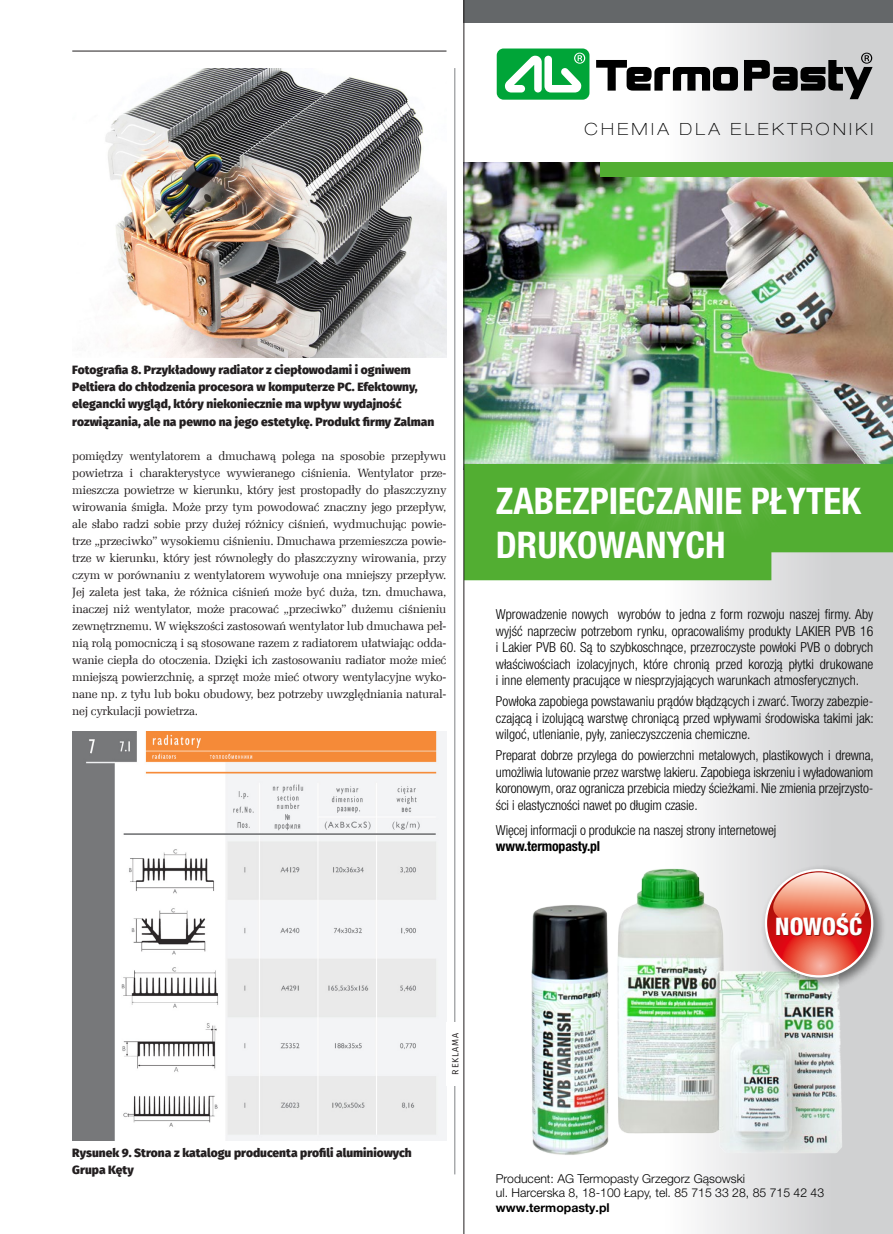
<style>
.page{position:relative;width:893px;height:1234px;background:#fff}
.page>*{position:absolute;margin:0;border:0;box-sizing:border-box;transform-origin:0 0}
.t1{font:700 condensed 36.75px/44.1px "Helvetica Neue LT Pro";color:#fff}
.t2{font:800 condensed 24.15px "Helvetica Neue LT Pro";color:#fff}
.t3{font:100 expanded 16.8px "Helvetica Neue LT Pro";letter-spacing:.2em;color:#000}
.t4{font:300 condensed 13.8px/16.5px "Helvetica Neue LT Pro";letter-spacing:-.005em;color:#000;text-align:justify}
.t5{font:300 12.3px/14.7px "Helvetica Neue LT Pro";color:#000}
._1_Body{font:12px/17px "Zapf Ellipt EU";letter-spacing:-.025em;color:#231f20;text-align:justify}
._4_Podpis{font:800 12px/17px "Fira Sans";color:#231f20}
._1_Body-2{font:9px "Fira Sans";letter-spacing:.075em;color:#231f20}
.s1{font-weight:700}
</style>
<div class="page">
<hr style="left:72px;top:51px;width:374px;height:1px;background:#231f20">
<img style="left:105px;top:68px;width:341px;height:289px">
<img style="left:72px;top:731px;width:374px;height:409px">
<hr style="left:455px;top:68px;width:1px;height:1106px;background:#808285">
<div style="left:446px;top:1021px;width:17px;height:64px;background:#fff"></div>
<img style="left:463px;top:0;width:430px;height:1233px">
<p class="t3" style="left:584px;top:119px;width:290px">CHEMIA DLA ELEKTRONIKI</p>
<p class="_4_Podpis" style="left:72px;top:361px;width:363px">Fotografia 8. Przykładowy radiator z ciepłowodami i ogniwem Peltiera do chłodzenia procesora w komputerze PC. Efektowny, elegancki wygląd, który niekoniecznie ma wpływ wydajność rozwiązania, ale na pewno na jego estetykę. Produkt firmy Zalman</p>
<p class="_1_Body" style="left:72px;top:447px;width:376px">pomiędzy wentylatorem a dmuchawą polega na sposobie przepływu powietrza i charakterystyce wywieranego ciśnienia. Wentylator prze&shy;mieszcza powietrze w kierunku, który jest prostopadły do płaszczyzny wirowania śmigła. Może przy tym powodować znaczny jego przepływ, ale słabo radzi sobie przy dużej różnicy ciśnień, wydmuchując powie&shy;trze „przeciwko” wysokiemu ciśnieniu. Dmuchawa przemieszcza powie&shy;trze w kierunku, który jest równoległy do płaszczyzny wirowania, przy czym w porównaniu z wentylatorem wywołuje ona mniejszy przepływ.<br>Jej zaleta jest taka, że różnica ciśnień może być duża, tzn. dmuchawa, inaczej niż wentylator, może pracować „przeciwko” dużemu ciśnieniu zewnętrznemu. W większości zastosowań wentylator lub dmuchawa peł&shy;nią rolą pomocniczą i są stosowane razem z radiatorem ułatwiając odda&shy;wanie ciepła do otoczenia. Dzięki ich zastosowaniu radiator może mieć mniejszą powierzchnię, a sprzęt może mieć otwory wentylacyjne wyko&shy;nane np. z tyłu lub boku obudowy, bez potrzeby uwzględniania natural&shy;nej cyrkulacji powietrza.</p>
<p class="t1" style="left:496px;top:478px;width:367px">ZABEZPIECZANIE PŁYTEK<br>DRUKOWANYCH</p>
<p class="t4" style="left:496px;top:605px;width:379px">Wprowadzenie nowych wyrobów to jedna z form rozwoju naszej firmy. Aby wyjść naprzeciw potrzebom rynku, opracowaliśmy produkty LAKIER PVB 16 i Lakier PVB 60. Są to szybkoschnące, przezroczyste powłoki PVB o dobrych właściwościach izolacyjnych, które chronią przed korozją płytki drukowane i inne elementy pracujące w niesprzyjających warunkach atmosferycznych.</p>
<p class="t4" style="left:496px;top:692px;width:379px">Powłoka zapobiega powstawaniu prądów błądzących i zwarć. Tworzy zabezpie&shy;czającą i izolującą warstwę chroniącą przed wpływami środowiska takimi jak: wilgoć, utlenianie, pyły, zanieczyszczenia chemiczne.</p>
<p class="t4" style="left:496px;top:746px;width:379px">Preparat dobrze przylega do powierzchni metalowych, plastikowych i drewna, umożliwia lutowanie przez warstwę lakieru. Zapobiega iskrzeniu i wyładowaniom koronowym, oraz ogranicza przebicia miedzy ścieżkami. Nie zmienia przejrzysto&shy;ści i elastyczności nawet po długim czasie.</p>
<p class="t4" style="left:496px;top:821px;width:282px">Więcej informacji o produkcie na naszej strony internetowej <span class="s1">www.termopasty.pl</span></p>
<p class="t2" style="left:775px;top:911px;width:88px">NOWOŚĆ</p>
<p class="_4_Podpis" style="left:72px;top:1144px;width:341px">Rysunek 9. Strona z katalogu producenta profili aluminiowych<br>Grupa Kęty</p>
<p class="_1_Body-2" style="left:449px;top:1074px;width:43px;rotate:-90deg">REKLAMA</p>
<p class="t5" style="left:496px;top:1170px;width:330px">Producent: AG Termopasty Grzegorz Gąsowski<br>ul. Harcerska 8, 18-100 Łapy, tel. 85 715 33 28, 85 715 42 43 <span class="s1">www.termopasty.pl</span></p>
</div>
